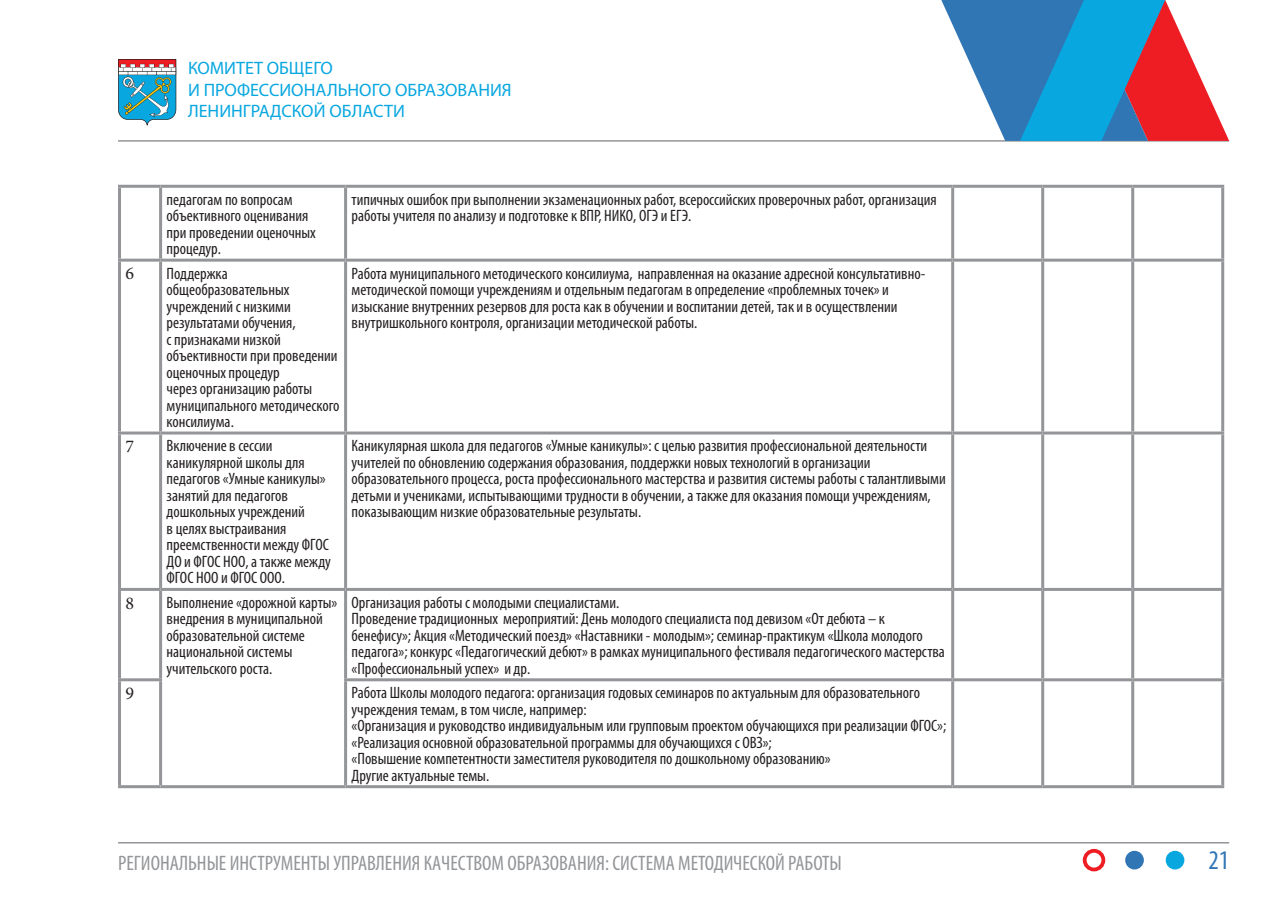
<style>
.page{position:relative;width:1280px;height:910px;background:#fff}
.page>*{position:absolute;margin:0;border:0;box-sizing:border-box;transform-origin:0 0}
.t1{font:condensed 27px "Myriad Pro";color:#3076b5}
.t2{font:condensed 21px "Myriad Pro";color:#939598}
.t3{font:18px/21.6px "Myriad Pro";color:#08a7e0}
.t4{font:18px "Minion Pro";color:#231f20}
.t5{font:condensed 16.5px/16.5px "Myriad Pro";color:#231f20}
</style>
<div class="page">
<hr style="left:118px;top:140px;width:1111px;height:2px;background:#939598">
<hr style="left:118px;top:842px;width:1111px;height:1px;background:#939598">
<svg style="left:941px;top:0;width:288px;height:141px"></svg>
<div style="left:1166px;top:851px;width:18px;height:18px;background:#08a7e0;border-radius:50%"></div>
<div style="left:1125px;top:851px;width:19px;height:18px;background:#3076b5;border-radius:50%"></div>
<div style="left:1083px;top:849px;width:22px;height:22px;border:4px solid #ee1d23;border-radius:50%"></div>
<svg style="left:118px;top:59px;width:58px;height:67px"></svg>
<hr style="left:118px;top:185px;width:43px;height:3px;background:#939598">
<hr style="left:118px;top:188px;width:3px;height:71px;background:#939598">
<hr style="left:161px;top:185px;width:185px;height:3px;background:#939598">
<hr style="left:159px;top:188px;width:3px;height:71px;background:#939598">
<hr style="left:346px;top:185px;width:607px;height:3px;background:#939598">
<hr style="left:344px;top:188px;width:3px;height:71px;background:#939598">
<hr style="left:953px;top:185px;width:90px;height:3px;background:#939598">
<hr style="left:951px;top:188px;width:3px;height:71px;background:#939598">
<hr style="left:1043px;top:185px;width:90px;height:3px;background:#939598">
<hr style="left:1041px;top:188px;width:3px;height:71px;background:#939598">
<hr style="left:1133px;top:185px;width:91px;height:3px;background:#939598">
<hr style="left:1131px;top:188px;width:3px;height:71px;background:#939598">
<hr style="left:1221px;top:188px;width:3px;height:71px;background:#939598">
<hr style="left:118px;top:259px;width:43px;height:3px;background:#939598">
<hr style="left:118px;top:262px;width:3px;height:169px;background:#939598">
<hr style="left:161px;top:259px;width:185px;height:3px;background:#939598">
<hr style="left:159px;top:262px;width:3px;height:169px;background:#939598">
<hr style="left:346px;top:259px;width:607px;height:3px;background:#939598">
<hr style="left:344px;top:262px;width:3px;height:169px;background:#939598">
<hr style="left:953px;top:259px;width:90px;height:3px;background:#939598">
<hr style="left:951px;top:262px;width:3px;height:169px;background:#939598">
<hr style="left:1043px;top:259px;width:90px;height:3px;background:#939598">
<hr style="left:1041px;top:262px;width:3px;height:169px;background:#939598">
<hr style="left:1133px;top:259px;width:91px;height:3px;background:#939598">
<hr style="left:1131px;top:262px;width:3px;height:169px;background:#939598">
<hr style="left:1221px;top:262px;width:3px;height:169px;background:#939598">
<hr style="left:118px;top:431px;width:43px;height:3px;background:#939598">
<hr style="left:118px;top:434px;width:3px;height:154px;background:#939598">
<hr style="left:161px;top:431px;width:185px;height:3px;background:#939598">
<hr style="left:159px;top:434px;width:3px;height:154px;background:#939598">
<hr style="left:346px;top:431px;width:607px;height:3px;background:#939598">
<hr style="left:344px;top:434px;width:3px;height:154px;background:#939598">
<hr style="left:953px;top:431px;width:90px;height:3px;background:#939598">
<hr style="left:951px;top:434px;width:3px;height:154px;background:#939598">
<hr style="left:1043px;top:431px;width:90px;height:3px;background:#939598">
<hr style="left:1041px;top:434px;width:3px;height:154px;background:#939598">
<hr style="left:1133px;top:431px;width:91px;height:3px;background:#939598">
<hr style="left:1131px;top:434px;width:3px;height:154px;background:#939598">
<hr style="left:1221px;top:434px;width:3px;height:154px;background:#939598">
<hr style="left:118px;top:588px;width:43px;height:3px;background:#939598">
<hr style="left:118px;top:591px;width:3px;height:87px;background:#939598">
<hr style="left:161px;top:588px;width:185px;height:3px;background:#939598">
<hr style="left:159px;top:591px;width:3px;height:87px;background:#939598">
<hr style="left:346px;top:588px;width:607px;height:3px;background:#939598">
<hr style="left:344px;top:591px;width:3px;height:87px;background:#939598">
<hr style="left:953px;top:588px;width:90px;height:3px;background:#939598">
<hr style="left:951px;top:591px;width:3px;height:87px;background:#939598">
<hr style="left:1043px;top:588px;width:90px;height:3px;background:#939598">
<hr style="left:1041px;top:591px;width:3px;height:87px;background:#939598">
<hr style="left:1133px;top:588px;width:91px;height:3px;background:#939598">
<hr style="left:1131px;top:591px;width:3px;height:87px;background:#939598">
<hr style="left:1221px;top:591px;width:3px;height:87px;background:#939598">
<hr style="left:118px;top:678px;width:44px;height:3px;background:#939598">
<hr style="left:118px;top:681px;width:3px;height:104px;background:#939598">
<hr style="left:159px;top:681px;width:3px;height:104px;background:#939598">
<hr style="left:344px;top:678px;width:609px;height:3px;background:#939598">
<hr style="left:344px;top:681px;width:3px;height:104px;background:#939598">
<hr style="left:953px;top:678px;width:90px;height:3px;background:#939598">
<hr style="left:951px;top:681px;width:3px;height:104px;background:#939598">
<hr style="left:1043px;top:678px;width:90px;height:3px;background:#939598">
<hr style="left:1041px;top:681px;width:3px;height:104px;background:#939598">
<hr style="left:1133px;top:678px;width:91px;height:3px;background:#939598">
<hr style="left:1131px;top:681px;width:3px;height:104px;background:#939598">
<hr style="left:1221px;top:681px;width:3px;height:104px;background:#939598">
<hr style="left:118px;top:785px;width:43px;height:3px;background:#939598">
<hr style="left:161px;top:785px;width:185px;height:3px;background:#939598">
<hr style="left:346px;top:785px;width:607px;height:3px;background:#939598">
<hr style="left:953px;top:785px;width:90px;height:3px;background:#939598">
<hr style="left:1043px;top:785px;width:90px;height:3px;background:#939598">
<hr style="left:1133px;top:785px;width:91px;height:3px;background:#939598">
<p class="t3" style="left:188px;top:57px;width:325px">КОМИТЕТ ОБЩЕГО<br>И ПРОФЕССИОНАЛЬНОГО ОБРАЗОВАНИЯ<br>ЛЕНИНГРАДСКОЙ ОБЛАСТИ</p>
<p class="t5" style="left:167px;top:191px;width:151px">педагогам по вопросам объективного оценивания при проведении оценочных процедур.</p>
<p class="t5" style="left:352px;top:191px;width:587px">типичных ошибок при выполнении экзаменационных работ, всероссийских проверочных работ, организация работы учителя по анализу и подготовке к ВПР, НИКО, ОГЭ и ЕГЭ.</p>
<p class="t4" style="left:126px;top:261px;width:10px">6</p>
<p class="t5" style="left:167px;top:265px;width:174px">Поддержка общеобразовательных учреждений с низкими результатами обучения,<br>с признаками низкой объективности при проведении оценочных процедур<br>через организацию работы муниципального методического консилиума.</p>
<p class="t5" style="left:352px;top:265px;width:575px">Работа муниципального методического консилиума, направленная на оказание адресной консультативно&shy;методической помощи учреждениям и отдельным педагогам в определение «проблемных точек» и изыскание внутренних резервов для роста как в обучении и воспитании детей, так и в осуществлении внутришкольного контроля, организации методической работы.</p>
<p class="t4" style="left:126px;top:434px;width:10px">7</p>
<p class="t5" style="left:167px;top:437px;width:166px">Включение в сессии каникулярной школы для педагогов «Умные каникулы» занятий для педагогов дошкольных учреждений<br>в целях выстраивания преемственности между ФГОС<br>ДО и ФГОС НОО, а также между<br>ФГОС НОО и ФГОС ООО.</p>
<p class="t5" style="left:352px;top:437px;width:596px">Каникулярная школа для педагогов «Умные каникулы»: с целью развития профессиональной деятельности учителей по обновлению содержания образования, поддержки новых технологий в организации образовательного процесса, роста профессионального мастерства и развития системы работы с талантливыми детьми и учениками, испытывающими трудности в обучении, а также для оказания помощи учреждениям, показывающим низкие образовательные результаты.</p>
<p class="t4" style="left:126px;top:591px;width:10px">8</p>
<p class="t5" style="left:167px;top:594px;width:172px">Выполнение «дорожной карты» внедрения в муниципальной образовательной системе национальной системы учительского роста.</p>
<p class="t5" style="left:352px;top:594px;width:595px">Организация работы с молодыми специалистами.<br>Проведение традиционных мероприятий: День молодого специалиста под девизом «От дебюта – к бенефису»; Акция «Методический поезд» «Наставники - молодым»; семинар-практикум «Школа молодого педагога»; конкурс «Педагогический дебют» в рамках муниципального фестиваля педагогического мастерства «Профессиональный успех» и др.</p>
<p class="t4" style="left:126px;top:681px;width:10px">9</p>
<p class="t5" style="left:352px;top:684px;width:596px">Работа Школы молодого педагога: организация годовых семинаров по актуальным для образовательного учреждения темам, в том числе, например:<br>«Организация и руководство индивидуальным или групповым проектом oбучающихся при реализации ФГОС»; «Реализация основной образовательной программы для обучающихся с ОВЗ»;<br>«Повышение компетентности заместителя руководителя по дошкольному образованию»<br>Другие актуальные темы.</p>
<p class="t2" style="left:118px;top:850px;width:725px">РЕГИОНАЛЬНЫЕ ИНСТРУМЕНТЫ УПРАВЛЕНИЯ КАЧЕСТВОМ ОБРАЗОВАНИЯ: СИСТЕМА МЕТОДИЧЕСКОЙ РАБОТЫ</p>
<h1 class="t1" style="left:1208px;top:844px;width:22px">21</h1>
</div>
